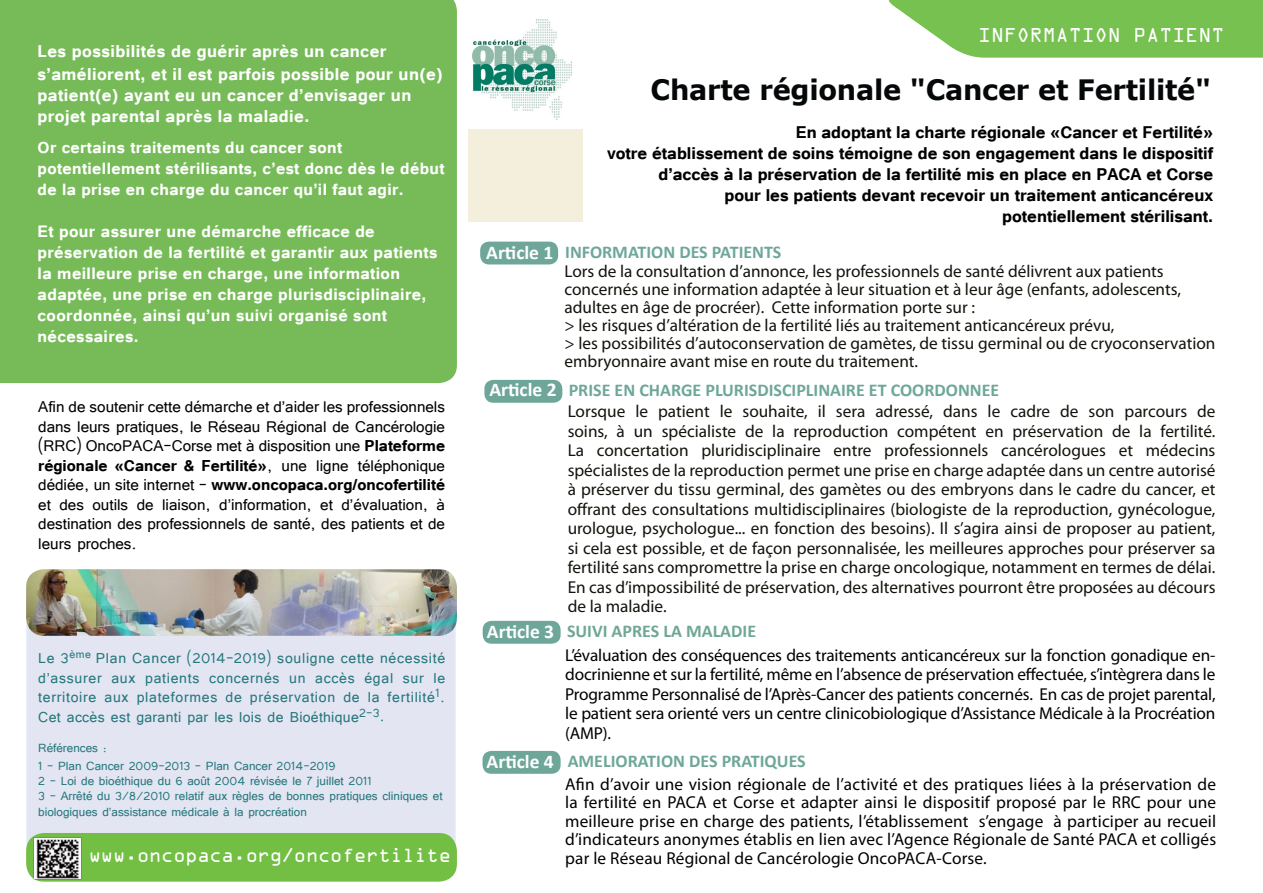
<style>
.page{position:relative;width:1263px;height:893px;background:#fff}
.page>*{position:absolute;margin:0;border:0;box-sizing:border-box;transform-origin:0 0}
.t1{font:700 28.05px "Verdana";letter-spacing:-.01em;color:#050809}
.t2{font:700 21.15px/21.5px "Tunga";letter-spacing:.02em;color:#fff}
.t3{font:700 21px/21px "Tunga";color:#000;text-align:right}
.t4{font:700 20.4px/21px "Tunga";letter-spacing:.02em;color:#fff}
.t5{font:700 20.1px/21px "Tunga";letter-spacing:.02em;color:#fff}
.t6{font:19.5px/19.5px "Tunga";color:#000;text-align:justify}
.t7{font:700 19.5px "Calibri";color:#fff}
.t8{font:18.15px/19.5px "Tunga";letter-spacing:.015em;color:#24787b;text-align:justify}
.t9{font:700 18px "Calibri";color:#6ea799}
.t10{font:18px "OCRA Std";letter-spacing:-.05em;color:#fff}
.t11{font:700 18px "Calibri";color:#6fa795}
.t12{font:18px "OCRA Std";color:#fff}
.t13{font:17.25px/19.5px "Myriad Pro";color:#13120c;text-align:justify}
.t14{font:17.25px/19.5px "Myriad Pro";letter-spacing:-.005em;color:#000;text-align:justify}
.t15{font:15px/15.3px "Tunga";color:#24787b}
.s1{font-weight:700}
</style>
<div class="page">
<div style="left:27px;top:572px;width:428px;height:287px;background:#e3e5f3;border-radius:18px"></div>
<div style="left:483px;top:621px;width:78px;height:23px;background:#6ea799;border-radius:9px"></div>
<div style="left:482px;top:751px;width:79px;height:23px;background:#6ea799;border-radius:9px"></div>
<div style="left:484px;top:380px;width:78px;height:23px;background:#6ea799;border-radius:9px"></div>
<div style="left:480px;top:242px;width:78px;height:22px;background:#6ea799;border-radius:9px"></div>
<div style="left:0;top:0;width:457px;height:383px;background:#77bb58"></div>
<div style="left:0;top:0;width:140px;height:110px;background:#77bb58"></div>
<img style="left:472px;top:20px;width:100px;height:99px">
<img style="left:26px;top:569px;width:431px;height:67px">
<div style="left:26px;top:833px;width:431px;height:49px;background:#72bf44;border-radius:18px"></div>
<svg style="left:888px;top:0;width:375px;height:58px;background:#85c863"></svg>
<img style="left:34px;top:837px;width:47px;height:43px">
<div style="left:468px;top:130px;width:115px;height:92px;background:#f3efdc"></div>
<p class="t2" style="left:38px;top:39px;width:407px">Les possibilités de guérir après un cancer s’améliorent, et il est parfois possible pour un(e) patient(e) ayant eu un cancer d’envisager un projet parental après la maladie.</p>
<p class="t5" style="left:38px;top:136px;width:408px">Or certains traitements du cancer sont potentiellement stérilisants, c’est donc dès le début de la prise en charge du cancer qu’il faut agir.</p>
<p class="t4" style="left:38px;top:220px;width:401px">Et pour assurer une démarche efficace de préservation de la fertilité et garantir aux patients la meilleure prise en charge, une information adaptée, une prise en charge plurisdisciplinaire, coordonnée, ainsi qu’un suivi organisé sont nécessaires.</p>
<p class="t6" style="left:38px;top:396px;width:408px">Afin de soutenir cette démarche et d’aider les professionnels dans leurs pratiques, le Réseau Régional de Cancérologie (RRC) OncoPACA-Corse met à disposition une <span class="s1">Plateforme régionale «Cancer &amp; Fertilité»</span>, une ligne téléphonique dédiée, un site internet - <span class="s1">www.oncopaca.org/oncofertilité </span>et des outils de liaison, d’information, et d’évaluation, à destination des professionnels de santé, des patients et de leurs proches.</p>
<p class="t8" style="left:38px;top:647px;width:408px">Le 3<sup>ème</sup> Plan Cancer (2014-2019) souligne cette nécessité d’assurer aux patients concernés un accès égal sur le territoire aux plateformes de préservation de la fertilité<sup>1</sup>.<br>Cet accès est garanti par les lois de Bioéthique<sup>2-3</sup>.</p>
<p class="t15" style="left:38px;top:738px;width:299px;line-height:18px">Références :<br>1 - Plan Cancer 2009-2013 - Plan Cancer 2014-2019</p>
<p class="t15" style="left:38px;top:772px;width:406px">2 - Loi de bioéthique du 6 août 2004 révisée le 7 juillet 2011<br>3 - Arrêté du 3/8/2010 relatif aux règles de bonnes pratiques cliniques et biologiques d’assistance médicale à la procréation</p>
<p class="t10" style="left:89px;top:847px;width:364px">www.oncopaca.org/oncofertilite</p>
<p class="t12" style="left:978px;top:28px;width:248px">INFORMATION PATIENT</p>
<h1 class="t1" style="left:651px;top:70px;width:562px">Charte régionale "Cancer et Fertilité"</h1>
<p class="t3" style="left:607px;top:120px;width:608px">En adoptant la charte régionale «Cancer et Fertilité»<br>votre établissement de soins témoigne de son engagement dans le dispositif d’accès à la préservation de la fertilité mis en place en PACA et Corse<br>pour les patients devant recevoir un traitement anticancéreux potentiellement stérilisant.</p>
<p class="t7" style="left:486px;top:240px;width:69px">Article 1</p>
<p class="t7" style="left:489px;top:377px;width:69px">Article 2</p>
<p class="t9" style="left:565px;top:241px;width:218px">INFORMATION DES PATIENTS</p>
<p class="t13" style="left:564px;top:262px;width:652px;line-height:18px;text-align:left">Lors de la consultation d’annonce, les professionnels de santé délivrent aux patients concernés une information adaptée à leur situation et à leur âge (enfants, adolescents, adultes en âge de procréer). Cette information porte sur :<br>&gt; les risques d’altération de la fertilité liés au traitement anticancéreux prévu,<br>&gt; les possibilités d’autoconservation de gamètes, de tissu germinal ou de cryoconservation embryonnaire avant mise en route du traitement.</p>
<p class="t9" style="left:569px;top:378px;width:432px">PRISE EN CHARGE PLURISDISCIPLINAIRE ET COORDONNEE</p>
<p class="t13" style="left:568px;top:401px;width:649px">Lorsque le patient le souhaite, il sera adressé, dans le cadre de son parcours de soins, à un spécialiste de la reproduction compétent en préservation de la fertilité.<br>La concertation pluridisciplinaire entre professionnels cancérologues et médecins spécialistes de la reproduction permet une prise en charge adaptée dans un centre autorisé à préserver du tissu germinal, des gamètes ou des embryons dans le cadre du cancer, et offrant des consultations multidisciplinaires (biologiste de la reproduction, gynécologue, urologue, psychologue... en fonction des besoins). Il s’agira ainsi de proposer au patient, si cela est possible, et de façon personnalisée, les meilleures approches pour préserver sa fertilité sans compromettre la prise en charge oncologique, notamment en termes de délai.<br>En cas d’impossibilité de préservation, des alternatives pourront être proposées au décours de la maladie.</p>
<p class="t7" style="left:487px;top:619px;width:69px">Article 3</p>
<p class="t11" style="left:567px;top:620px;width:191px">SUIVI APRES LA MALADIE</p>
<p class="t14" style="left:565px;top:645px;width:652px">L’évaluation des conséquences des traitements anticancéreux sur la fonction gonadique en&shy;docrinienne et sur la fertilité, même en l’absence de préservation effectuée, s’intègrera dans le Programme Personnalisé de l’Après-Cancer des patients concernés. En cas de projet parental, le patient sera orienté vers un centre clinicobiologique d’Assistance Médicale à la Procréation (AMP).</p>
<p class="t7" style="left:487px;top:749px;width:69px">Article 4</p>
<p class="t9" style="left:568px;top:749px;width:240px">AMELIORATION DES PRATIQUES</p>
<p class="t14" style="left:565px;top:775px;width:652px;line-height:18.5px">Afin d’avoir une vision régionale de l’activité et des pratiques liées à la préservation de la fertilité en PACA et Corse et adapter ainsi le dispositif proposé par le RRC pour une meilleure prise en charge des patients, l’établissement s’engage à participer au recueil d’indicateurs anonymes établis en lien avec l’Agence Régionale de Santé PACA et colligés par le Réseau Régional de Cancérologie OncoPACA-Corse.</p>
</div>
